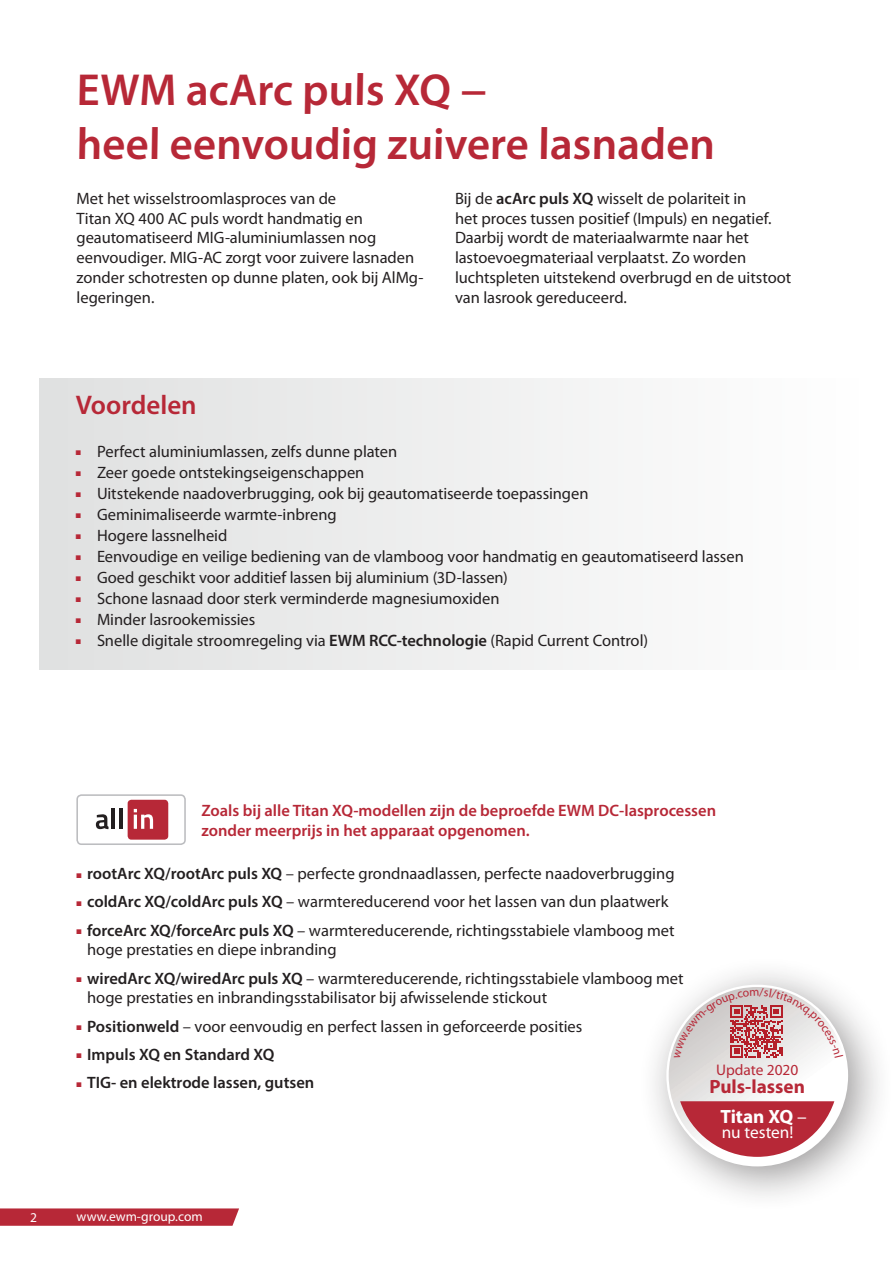
<style>
.page{position:relative;width:893px;height:1263px;background:#fff}
.page>*{position:absolute;margin:0;border:0;box-sizing:border-box;transform-origin:0 0}
.t1{font:600 45px/54px "Myriad Pro";color:#b72837}
.t2{font:600 27px "Myriad Pro";color:#b72837}
.t3{font:700 19.2px/29.4px "Myriad Pro";color:#b72837;text-align:center}
.t4{font:17.25px "Myriad Pro";color:#fff}
.t5{font:16.5px/19.8px "Myriad Pro";color:#231f20}
.t6{font:600 16.5px/19.8px "Myriad Pro";color:#b72837}
.t7{font:600 16.5px "Myriad Pro";color:#231f20}
.t8{font:15.45px "Myriad Pro";color:#b72837}
.t9{font:13.5px "Myriad Pro";color:#fff}
.s1{font-weight:600}
.s2{color:#b72837}
.s3{color:#fff}
.s4{font-weight:400;color:#fff}
</style>
<div class="page">
<div style="left:39px;top:378px;width:819px;height:292px;background:linear-gradient(to right,#dfe1e1,#fefefe)"></div>
<div style="left:76px;top:794px;width:110px;height:51px;border:2px solid #bcbdc0;border-radius:4px"></div>
<div style="left:128px;top:800px;width:40px;height:40px;background:#b72837;border-radius:4px"></div>
<svg style="left:96px;top:814px;width:13px;height:15px"></svg>
<hr style="left:112px;top:809px;width:3px;height:20px;background:#231f20">
<hr style="left:119px;top:809px;width:3px;height:20px;background:#231f20">
<svg style="left:134px;top:809px;width:19px;height:20px"></svg>
<div style="left:637px;top:956px;width:256px;height:257px;background:#231f20;opacity:.46"></div>
<div style="left:669px;top:987px;width:177px;height:177px;background:linear-gradient(to right,#dad8d7,#fff);border-radius:89px"></div>
<svg style="left:680px;top:1101px;width:154px;height:56px;background:#c45c67"></svg>
<svg style="left:0;top:1208px;width:239px;height:18px;background:#ba3241"></svg>
<svg style="left:674px;top:988px;width:169px;height:70px"></svg>
<h1 class="t1" style="left:77px;top:62px;width:641px">EWM acArc puls XQ −<br>heel eenvoudig zuivere lasnaden</h1>
<p class="t5" style="left:77px;top:188px;width:348px">Met het wisselstroomlasproces van de<br>Titan XQ 400 AC puls wordt handmatig en geautomatiseerd MIG-aluminiumlassen nog eenvoudiger. MIG-AC zorgt voor zuivere lasnaden zonder schotresten op dunne platen, ook bij AlMg&shy;legeringen.</p>
<p class="t5" style="left:455px;top:188px;width:338px">Bij de <span class="s1">acArc puls XQ</span> wisselt de polariteit in<br>het proces tussen positief (Impuls) en negatief.<br>Daarbij wordt de materiaalwarmte naar het lastoevoegmateriaal verplaatst. Zo worden luchtspleten uitstekend overbrugd en de uitstoot van lasrook gereduceerd.</p>
<h2 class="t2" style="left:76px;top:388px;width:122px">Voordelen</h2>
<p class="t5" style="left:76px;top:441px;width:323px"><span class="s2">■</span> Perfect aluminiumlassen, zelfs dunne platen</p>
<p class="t5" style="left:76px;top:462px;width:290px"><span class="s2">■</span> Zeer goede ontstekingseigenschappen</p>
<p class="t5" style="left:76px;top:483px;width:514px"><span class="s2">■</span> Uitstekende naadoverbrugging, ook bij geautomatiseerde toepassingen</p>
<p class="t5" style="left:76px;top:504px;width:262px"><span class="s2">■</span> Geminimaliseerde warmte-inbreng</p>
<p class="t5" style="left:76px;top:525px;width:153px"><span class="s2">■</span> Hogere lassnelheid</p>
<p class="t5" style="left:76px;top:546px;width:669px"><span class="s2">■</span> Eenvoudige en veilige bediening van de vlamboog voor handmatig en geautomatiseerd lassen</p>
<p class="t5" style="left:76px;top:567px;width:434px"><span class="s2">■</span> Goed geschikt voor additief lassen bij aluminium (3D-lassen)</p>
<p class="t5" style="left:76px;top:588px;width:425px"><span class="s2">■</span> Schone lasnaad door sterk verminderde magnesiumoxiden</p>
<p class="t5" style="left:76px;top:609px;width:181px"><span class="s2">■</span> Minder lasrookemissies</p>
<p class="t5" style="left:76px;top:630px;width:574px"><span class="s2">■</span> Snelle digitale stroomregeling via <span class="s1">EWM RCC-technologie</span> (Rapid Current Control)</p>
<p class="t6" style="left:201px;top:800px;width:516px">Zoals bij alle Titan XQ-modellen zijn de beproefde EWM DC-lasprocessen zonder meerprijs in het apparaat opgenomen.</p>
<p class="t5" style="left:77px;top:863px;width:599px"><span class="s2">■</span> <span class="s1">rootArc XQ/rootArc puls XQ</span> – perfecte grondnaadlassen, perfecte naadoverbrugging</p>
<p class="t5" style="left:77px;top:891px;width:593px"><span class="s2">■</span> <span class="s1">coldArc XQ/coldArc puls XQ</span> – warmtereducerend voor het lassen van dun plaatwerk</p>
<p class="t5" style="left:87px;top:920px;width:589px;text-indent:-11px"><span class="s2">■</span> <span class="s1">forceArc XQ/forceArc puls XQ</span> – warmtereducerende, richtingsstabiele vlamboog met hoge prestaties en diepe inbranding</p>
<p class="t5" style="left:87px;top:968px;width:598px;text-indent:-11px"><span class="s2">■</span> <span class="s1">wiredArc XQ/wiredArc puls XQ</span> – warmtereducerende, richtingsstabiele vlamboog met hoge prestaties en inbrandingsstabilisator bij afwisselende stickout</p>
<p class="t5" style="left:77px;top:1016px;width:507px"><span class="s2">■</span> <span class="s1">Positionweld</span> – voor eenvoudig en perfect lassen in geforceerde posities</p>
<p class="t7" style="left:77px;top:1044px;width:199px"><span class="s2">■</span> Impuls XQ en Standard XQ</p>
<p class="t7" style="left:77px;top:1072px;width:239px"><span class="s2">■</span> TIG- en elektrode lassen, gutsen</p>
<p class="t8" style="left:716px;top:1060px;width:84px">Update 2020</p>
<p class="t3" style="left:709px;top:1071px;width:99px">Puls-lassen<br><span class="s3">Titan XQ</span> <span class="s4">–</span></p>
<p class="t4" style="left:722px;top:1122px;width:73px">nu testen!</p>
<p class="t9" style="left:30px;top:1208px;width:8px">2</p>
<p class="t9" style="left:77px;top:1208px;width:128px">www.ewm-group.com</p>
</div>
